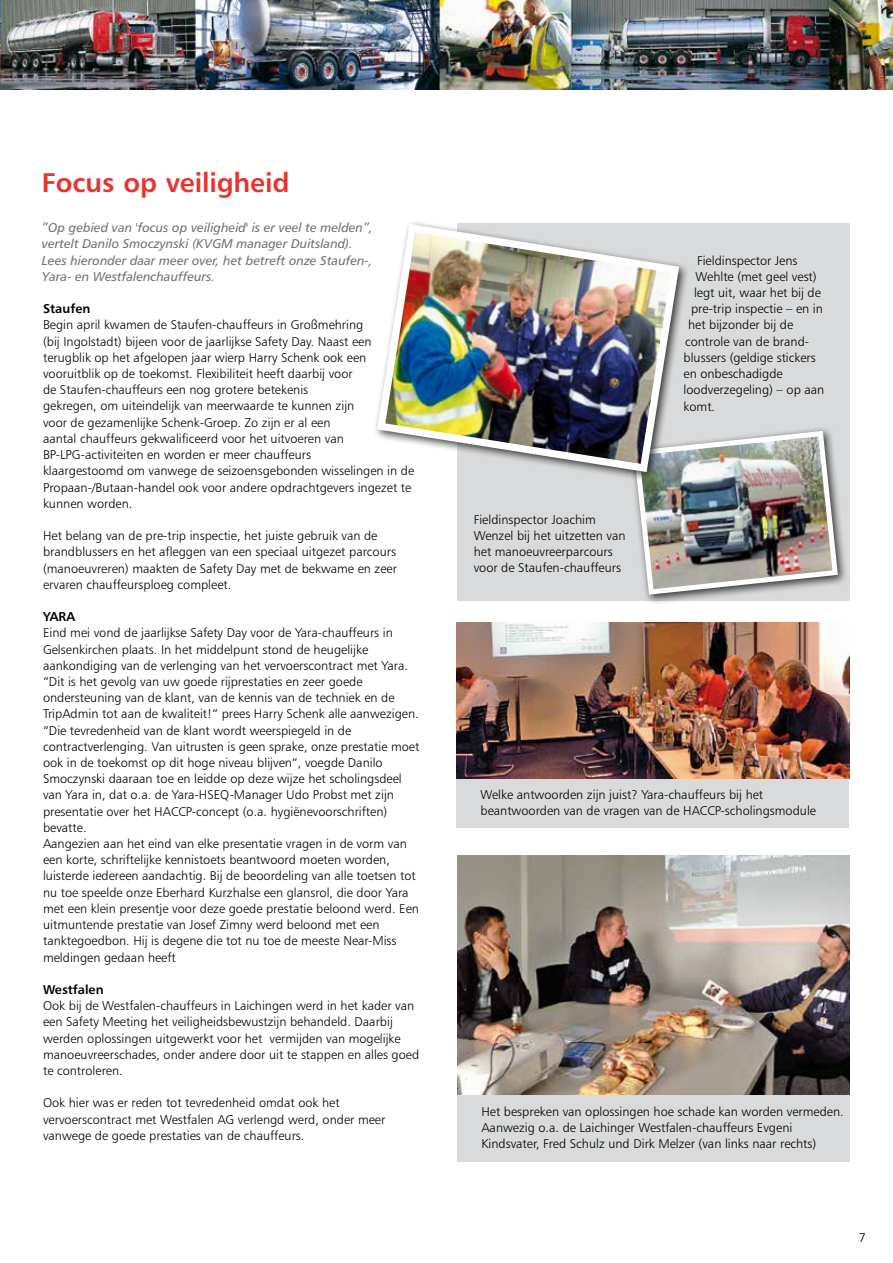
<style>
.page{position:relative;width:893px;height:1263px;background:#fff}
.page>*{position:absolute;margin:0;border:0;box-sizing:border-box;transform-origin:0 0}
.t1{font:27px "Humanist 777 BT Bold B";letter-spacing:-.005em;color:#e5352c}
.t2{font:12.75px/16.2px "Humanist 777 BT Light B";color:#000}
.t3{font:12.75px/16.2px "Humanist 777 BT Italic B";color:#707172}
.t4{font:12.75px "Humanist 777 BT Bold B";color:#000}
</style>
<div class="page">
<img style="left:0;top:0;width:893px;height:89px">
<div style="left:458px;top:224px;width:392px;height:377px;background:#d9dadb"></div>
<div style="left:629px;top:426px;width:219px;height:179px;background:#000;opacity:.75"></div>
<img style="left:631px;top:428px;width:210px;height:169px">
<div style="left:457px;top:622px;width:392px;height:206px;background:#d9dadb"></div>
<img style="left:457px;top:622px;width:392px;height:156px">
<div style="left:458px;top:855px;width:392px;height:306px;background:#d9dadb"></div>
<img style="left:458px;top:855px;width:391px;height:239px">
<div style="left:372px;top:219px;width:318px;height:264px;background:#000;opacity:.75"></div>
<img style="left:373px;top:220px;width:310px;height:256px">
<h1 class="t1" style="left:42px;top:166px;width:249px">Focus op veiligheid</h1>
<p class="t3" style="left:42px;top:219px;width:332px">”Op gebied van 'focus op veiligheid' is er veel te melden”, vertelt Danilo Smoczynski (KVGM manager Duitsland).<br>Lees hieronder daar meer over, het betreft onze Staufen-, Yara- en Westfalenchauffeurs.</p>
<p class="t4" style="left:43px;top:301px;width:49px">Staufen</p>
<p class="t2" style="left:43px;top:317px;width:373px">Begin april kwamen de Staufen-chauffeurs in Großmehring<br>(bij Ingolstadt) bijeen voor de jaarlijkse Safety Day. Naast een terugblik op het afgelopen jaar wierp Harry Schenk ook een vooruitblik op de toekomst. Flexibiliteit heeft daarbij voor<br>de Staufen-chauffeurs een nog grotere betekenis<br>gekregen, om uiteindelijk van meerwaarde te kunnen zijn<br>voor de gezamenlijke Schenk-Groep. Zo zijn er al een<br>aantal chauffeurs gekwalificeerd voor het uitvoeren van BP-LPG-activiteiten en worden er meer chauffeurs<br>klaargestoomd om vanwege de seizoensgebonden wisselingen in de Propaan-/Butaan-handel ook voor andere opdrachtgevers ingezet te kunnen worden.</p>
<p class="t2" style="left:43px;top:527px;width:355px">Het belang van de pre-trip inspectie, het juiste gebruik van de brandblussers en het afleggen van een speciaal uitgezet parcours (manoeuvreren) maakten de Safety Day met de bekwame en zeer ervaren chauffeursploeg compleet.</p>
<p class="t4" style="left:43px;top:609px;width:34px">YARA</p>
<p class="t2" style="left:43px;top:625px;width:378px">Eind mei vond de jaarlijkse Safety Day voor de Yara-chauffeurs in Gelsenkirchen plaats. In het middelpunt stond de heugelijke aankondiging van de verlenging van het vervoerscontract met Yara. “Dit is het gevolg van uw goede rijprestaties en zeer goede ondersteuning van de klant, van de kennis van de techniek en de TripAdmin tot aan de kwaliteit!“ prees Harry Schenk alle aanwezigen. “Die tevredenheid van de klant wordt weerspiegeld in de contractverlenging. Van uitrusten is geen sprake, onze prestatie moet ook in de toekomst op dit hoge niveau blijven“, voegde Danilo Smoczynski daaraan toe en leidde op deze wijze het scholingsdeel van Yara in, dat o.a. de Yara-HSEQ-Manager Udo Probst met zijn presentatie over het HACCP-concept (o.a. hygiënevoorschriften) bevatte.<br>Aangezien aan het eind van elke presentatie vragen in de vorm van een korte, schriftelijke kennistoets beantwoord moeten worden, luisterde iedereen aandachtig. Bij de beoordeling van alle toetsen tot nu toe speelde onze Eberhard Kurzhalse een glansrol, die door Yara met een klein presentje voor deze goede prestatie beloond werd. Een uitmuntende prestatie van Josef Zimny werd beloond met een tanktegoedbon. Hij is degene die tot nu toe de meeste Near-Miss meldingen gedaan heeft</p>
<p class="t4" style="left:43px;top:981px;width:62px">Westfalen</p>
<p class="t2" style="left:43px;top:997px;width:378px">Ook bij de Westfalen-chauffeurs in Laichingen werd in het kader van een Safety Meeting het veiligheidsbewustzijn behandeld. Daarbij werden oplossingen uitgewerkt voor het vermijden van mogelijke manoeuvreerschades, onder andere door uit te stappen en alles goed te controleren.</p>
<p class="t2" style="left:43px;top:1094px;width:344px">Ook hier was er reden tot tevredenheid omdat ook het vervoerscontract met Westfalen AG verlengd werd, onder meer vanwege de goede prestaties van de chauffeurs.</p>
<p class="t2" style="left:474px;top:511px;width:153px">Fieldinspector Joachim<br>Wenzel bij het uitzetten van het manoeuvreerparcours voor de Staufen-chauffeurs</p>
<p class="t2" style="left:697px;top:252px;width:102px">Fieldinspector Jens</p>
<p class="t2" style="left:695px;top:268px;width:123px">Wehlte (met geel vest)</p>
<p class="t2" style="left:694px;top:284px;width:128px">legt uit, waar het bij de</p>
<p class="t2" style="left:691px;top:300px;width:133px">pre-trip inspectie – en in</p>
<p class="t2" style="left:688px;top:317px;width:107px">het bijzonder bij de</p>
<p class="t2" style="left:685px;top:333px;width:126px">controle van de brand-</p>
<p class="t2" style="left:684px;top:349px;width:134px">blussers (geldige stickers</p>
<p class="t2" style="left:684px;top:365px;width:101px">en onbeschadigde</p>
<p class="t2" style="left:684px;top:382px;width:142px">loodverzegeling) – op aan</p>
<p class="t2" style="left:684px;top:398px;width:33px">komt.</p>
<p class="t2" style="left:480px;top:786px;width:337px">Welke antwoorden zijn juist? Yara-chauffeurs bij het beantwoorden van de vragen van de HACCP-scholingsmodule</p>
<p class="t2" style="left:481px;top:1103px;width:364px">Het bespreken van oplossingen hoe schade kan worden vermeden.<br>Aanwezig o.a. de Laichinger Westfalen-chauffeurs Evgeni<br>Kindsvater, Fred Schulz und Dirk Melzer (van links naar rechts)</p>
<p class="t2" style="left:859px;top:1229px;width:9px">7</p>
</div>
